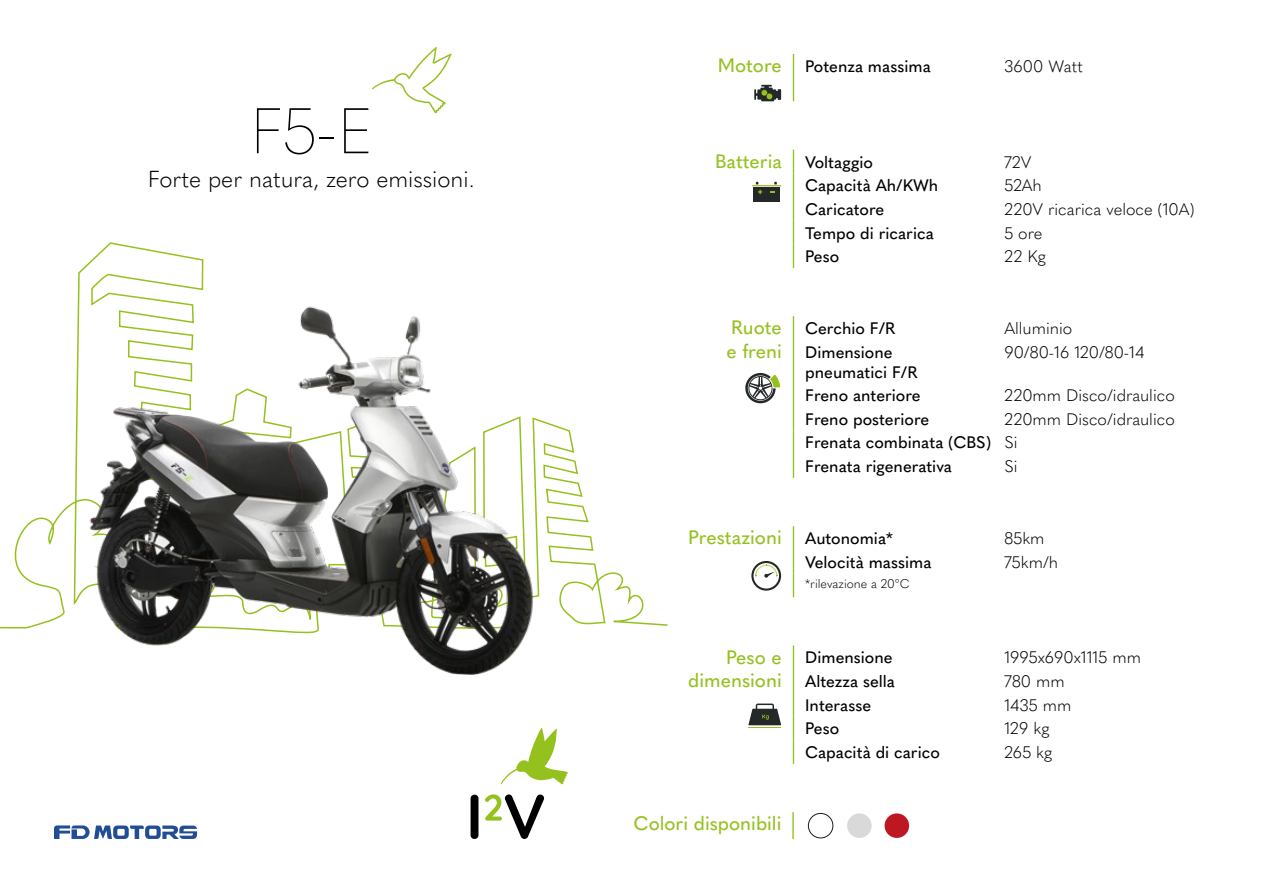
<style>
.page{position:relative;width:1263px;height:893px;background:#fff}
.page>*{position:absolute;margin:0;border:0;box-sizing:border-box;transform-origin:0 0}
.t1{font:100 63.6px "Quasimoda";color:#000}
.t2{font:300 22.8px "Quasimoda";color:#000}
.t3{font:500 19.2px/23.1px "Quasimoda";color:#95c11f;text-align:right}
.t4{font:500 16.5px/23.7px "Quasimoda";color:#000}
.t5{font:300 16.5px "Quasimoda";color:#000}
.t6{font:300 12.3px "Quasimoda";color:#000}
.s1{font-size:19.2px;color:#95c11f}
.s2{font-weight:300}
.s3{font-size:16.5px;color:#000}
</style>
<div class="page">
<svg style="left:500px;top:728px;width:68px;height:57px"></svg>
<svg style="left:471px;top:795px;width:7px;height:44px"></svg>
<svg style="left:485px;top:794px;width:59px;height:45px"></svg>
<svg style="left:372px;top:47px;width:80px;height:66px"></svg>
<svg style="left:793px;top:645px;width:1px;height:119px"></svg>
<hr style="left:748px;top:728px;width:33px;height:1px;background:#95c11f">
<svg style="left:748px;top:704px;width:34px;height:24px"></svg>
<svg style="left:793px;top:526px;width:1px;height:71px"></svg>
<svg style="left:751px;top:561px;width:30px;height:30px"></svg>
<svg style="left:793px;top:316px;width:1px;height:24px"></svg>
<hr style="left:793px;top:340px;width:1px;height:43px;background:#95c11f">
<svg style="left:793px;top:383px;width:1px;height:95px"></svg>
<svg style="left:745px;top:373px;width:36px;height:30px"></svg>
<svg style="left:793px;top:150px;width:1px;height:118px"></svg>
<div style="left:753px;top:187px;width:27px;height:14px;background:#252829"></div>
<svg style="left:752px;top:182px;width:29px;height:12px"></svg>
<hr style="left:793px;top:54px;width:1px;height:47px;background:#95c11f">
<svg style="left:754px;top:85px;width:27px;height:16px"></svg>
<svg style="left:0;top:242px;width:668px;height:387px"></svg>
<svg style="left:54px;top:825px;width:143px;height:14px"></svg>
<img style="left:56px;top:284px;width:480px;height:391px">
<hr style="left:792px;top:812px;width:2px;height:27px;background:#95c11f">
<div style="left:808px;top:813px;width:25px;height:25px;background:#fff;border:1px solid #1c1c1c;border-radius:50%"></div>
<div style="left:847px;top:813px;width:25px;height:25px;background:#d9d9d9;border-radius:50%"></div>
<div style="left:884px;top:813px;width:25px;height:25px;background:#bf1721;border-radius:50%"></div>
<h1 class="t1" style="left:249px;top:83px;width:126px">F5-E</h1>
<h2 class="t2" style="left:148px;top:162px;width:328px">Forte per natura, zero emissioni.</h2>
<p class="t4" style="left:718px;top:53px;width:214px"><span class="s1">Motore</span> Potenza massima</p>
<p class="t5" style="left:1004px;top:54px;width:80px">3600 Watt</p>
<p class="t4" style="left:715px;top:149px;width:159px"><span class="s1">Batteria</span> Voltaggio</p>
<p class="t5" style="left:1004px;top:149px;width:28px">72V</p>
<p class="t4" style="left:805px;top:172px;width:135px">Capacità Ah/KWh</p>
<p class="t5" style="left:1004px;top:173px;width:39px">52Ah</p>
<p class="t4" style="left:805px;top:196px;width:81px">Caricatore</p>
<p class="t5" style="left:1004px;top:197px;width:192px">220V ricarica veloce (10A)</p>
<p class="t4" style="left:805px;top:220px;width:130px">Tempo di ricarica</p>
<p class="t5" style="left:1004px;top:220px;width:40px">5 ore</p>
<p class="t4" style="left:805px;top:243px;width:36px">Peso</p>
<p class="t5" style="left:1004px;top:244px;width:43px">22 Kg</p>
<p class="t3" style="left:726px;top:315px;width:57px;text-align:left">Ruote e freni</p>
<p class="t4" style="left:805px;top:315px;width:92px">Cerchio F/R</p>
<p class="t5" style="left:1004px;top:316px;width:69px">Alluminio</p>
<p class="t4" style="left:805px;top:341px;width:114px;line-height:19.8px">Dimensione pneumatici F/R</p>
<p class="t5" style="left:1004px;top:340px;width:142px">90/80-16 120/80-14</p>
<p class="t4" style="left:805px;top:382px;width:117px">Freno anteriore</p>
<p class="t5" style="left:1004px;top:383px;width:172px">220mm Disco/idraulico</p>
<p class="t4" style="left:805px;top:406px;width:126px">Freno posteriore</p>
<p class="t4" style="left:805px;top:406px;width:371px;text-indent:199px"><span class="s2">220mm Disco/idraulico<br></span>Frenata combinata (CBS) <span class="s2">Si<br></span>Frenata rigenerativa</p>
<p class="t5" style="left:1004px;top:454px;width:15px">Si</p>
<p class="t3" style="left:688px;top:525px;width:206px">Prestazioni <span class="s3">Autonomia*</span></p>
<p class="t5" style="left:1004px;top:526px;width:42px">85km</p>
<p class="t4" style="left:805px;top:549px;width:128px">Velocità massima</p>
<p class="t5" style="left:1004px;top:549px;width:55px">75km/h</p>
<p class="t6" style="left:805px;top:574px;width:106px">*rilevazione a 20°C</p>
<p class="t3" style="left:688px;top:644px;width:95px">Peso e dimensioni</p>
<p class="t4" style="left:805px;top:645px;width:89px">Dimensione</p>
<p class="t5" style="left:1004px;top:645px;width:138px">1995x690x1115 mm</p>
<p class="t4" style="left:805px;top:668px;width:91px">Altezza sella</p>
<p class="t5" style="left:1004px;top:669px;width:62px">780 mm</p>
<p class="t4" style="left:805px;top:692px;width:67px">Interasse</p>
<p class="t5" style="left:1004px;top:692px;width:69px">1435 mm</p>
<p class="t4" style="left:805px;top:716px;width:36px">Peso</p>
<p class="t5" style="left:1004px;top:716px;width:47px">129 kg</p>
<p class="t4" style="left:805px;top:739px;width:136px">Capacità di carico</p>
<p class="t5" style="left:1004px;top:740px;width:49px">265 kg</p>
<p class="t3" style="left:634px;top:811px;width:149px">Colori disponibili</p>
</div>
